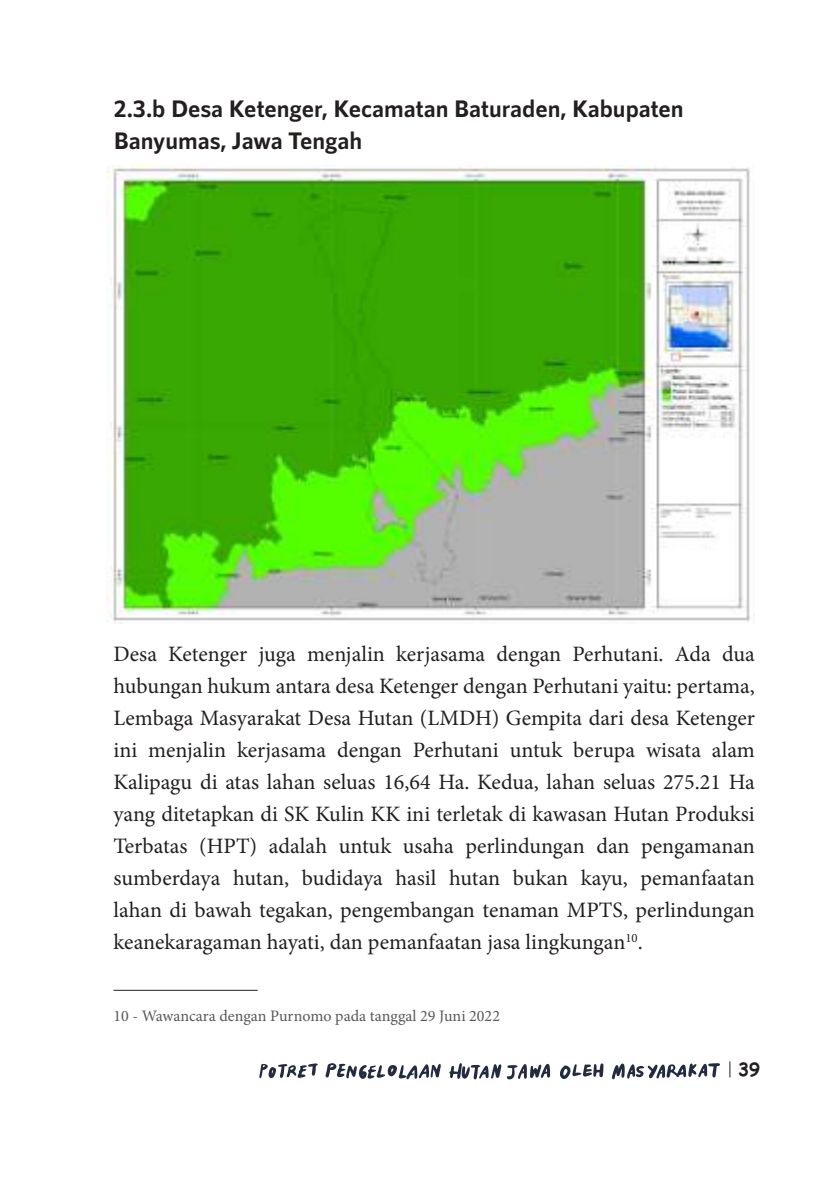
<style>
.page{position:relative;width:840px;height:1191px;background:#fff}
.page>*{position:absolute;margin:0;border:0;box-sizing:border-box;transform-origin:0 0}
.t1{font:700 24px/32px "RNS Sanz";color:#241f1f}
.t2{font:22px/32px "Minion Pro";letter-spacing:-.005em;color:#241f1f;text-align:justify}
.t3{font:700 18px "Comic Sans MS";color:#241f1f}
.t4{font:16px "Minion Pro";color:#5a5758}
</style>
<div class="page">
<svg style="left:729px;top:1061px;width:1px;height:16px"></svg>
<svg style="left:259px;top:1063px;width:59px;height:15px"></svg>
<svg style="left:325px;top:1063px;width:115px;height:16px"></svg>
<svg style="left:612px;top:1063px;width:107px;height:16px"></svg>
<svg style="left:560px;top:1063px;width:43px;height:16px"></svg>
<svg style="left:449px;top:1063px;width:100px;height:16px"></svg>
<hr style="left:113px;top:990px;width:144px;height:1px;background:#241f1f">
<img style="left:106px;top:165px;width:648px;height:459px">
<p class="t1" style="left:113px;top:92px;width:571px">2.3.b Desa Ketenger, Kecamatan Baturaden, Kabupaten<br>Banyumas, Jawa Tengah</p>
<p class="t2" style="left:113px;top:638px;width:642px">Desa Ketenger juga menjalin kerjasama dengan Perhutani. Ada dua hubungan hukum antara desa Ketenger dengan Perhutani yaitu: pertama, Lembaga Masyarakat Desa Hutan (LMDH) Gempita dari desa Ketenger ini menjalin kerjasama dengan Perhutani untuk berupa wisata alam Kalipagu di atas lahan seluas 16,64 Ha. Kedua, lahan seluas 275.21 Ha yang ditetapkan di SK Kulin KK ini terletak di kawasan Hutan Produksi Terbatas (HPT) adalah untuk usaha perlindungan dan pengamanan sumberdaya hutan, budidaya hasil hutan bukan kayu, pemanfaatan lahan di bawah tegakan, pengembangan tenaman MPTS, perlindungan keanekaragaman hayati, dan pemanfaatan jasa lingkungan<sup>10</sup>.</p>
<p class="t4" style="left:113px;top:1005px;width:388px">10 - Wawancara dengan Purnomo pada tanggal 29 Juni 2022</p>
<p class="t3" style="left:737px;top:1056px;width:23px">39</p>
</div>
